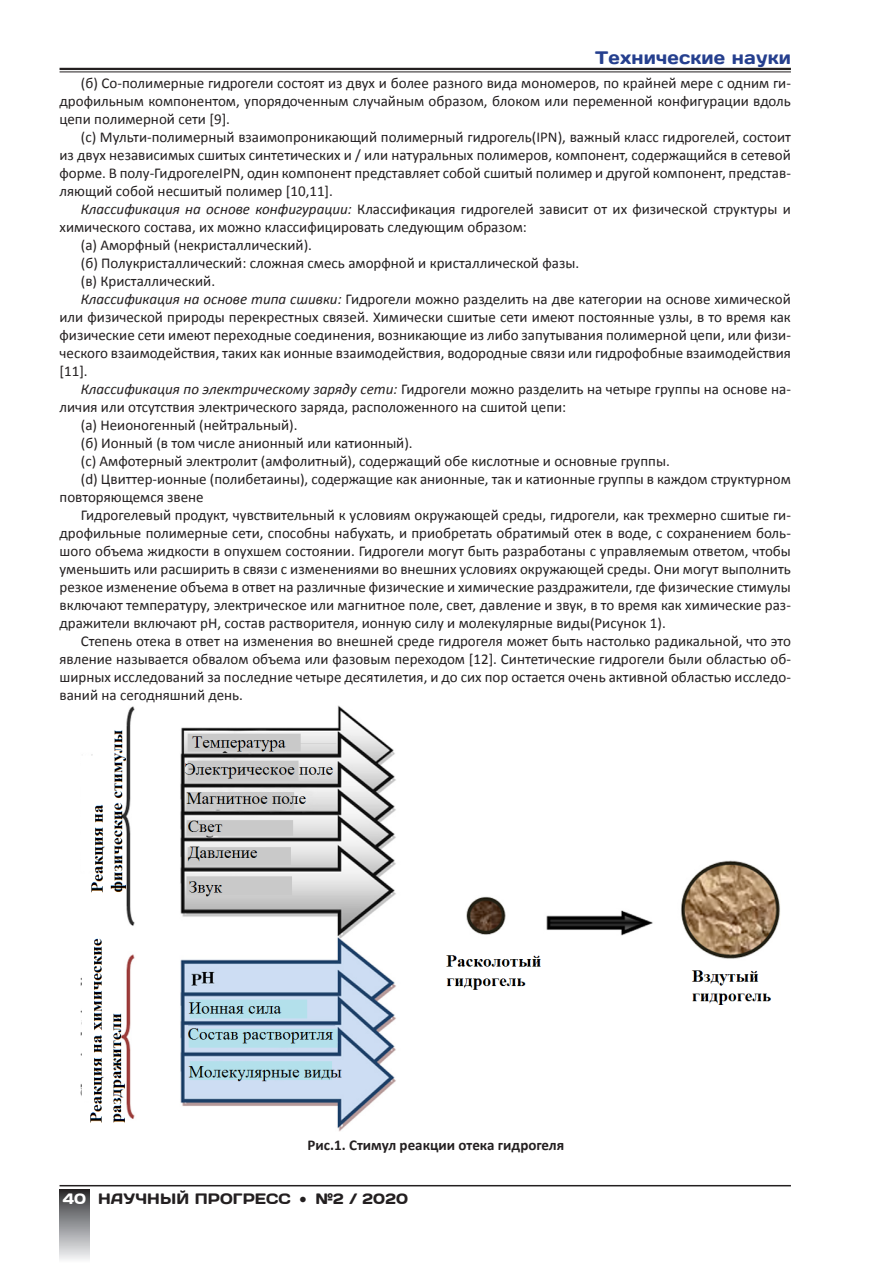
<style>
.page{position:relative;width:893px;height:1263px;background:#fff}
.page>*{position:absolute;margin:0;border:0;box-sizing:border-box;transform-origin:0 0}
.t1{font:18px "Days";letter-spacing:.01em;color:#253f8e}
.t2{font:15px/18px "Calibri";color:#231f20;text-align:justify}
.t3{font:700 15px "Calibri";color:#231f20}
.t4{font:15px "Days";letter-spacing:.01em;color:#231f20}
.s1{font-style:italic}
.s2{color:#fff}
.s3{font-family:"AG Avant Garde Cyr"}
</style>
<div class="page">
<div style="left:60px;top:1189px;width:30px;height:74px;background:linear-gradient(to bottom,#2d2e30,#fafbfe)"></div>
<hr style="left:60px;top:72px;width:731px;height:1px;background:#231f20">
<hr style="left:60px;top:68px;width:731px;height:2px;background:#231f20">
<hr style="left:60px;top:1185px;width:731px;height:1px;background:#231f20">
<img style="left:81px;top:705px;width:699px;height:427px">
<p class="t1" style="left:595px;top:46px;width:197px">Технические науки</p>
<p class="t2" style="left:60px;top:73px;width:733px;text-indent:21px">(б) Со-полимерные гидрогели состоят из двух и более разного вида мономеров, по крайней мере с одним ги&shy;дрофильным компонентом, упорядоченным случайным образом, блоком или переменной конфигурации вдоль цепи полимерной сети [9].</p>
<p class="t2" style="left:60px;top:127px;width:733px;text-indent:21px">(c) Мульти-полимерный взаимопроникающий полимерный гидрогель(IPN), важный класс гидрогелей, состоит из двух независимых сшитых синтетических и / или натуральных полимеров, компонент, содержащийся в сетевой форме. В полу-ГидрогелеIPN, один компонент представляет собой сшитый полимер и другой компонент, представ&shy;ляющий собой несшитый полимер [10,11].</p>
<p class="t2" style="left:60px;top:199px;width:733px;text-indent:21px"><span class="s1">Классификация на основе конфигурации:</span> Классификация гидрогелей зависит от их физической структуры и химического состава, их можно классифицировать следующим образом:</p>
<p class="t2" style="left:81px;top:235px;width:233px">(а) Аморфный (некристаллический).</p>
<p class="t2" style="left:81px;top:253px;width:500px">(б) Полукристаллический: сложная смесь аморфной и кристаллической фазы.</p>
<p class="t2" style="left:81px;top:271px;width:136px">(в) Кристаллический.</p>
<p class="t2" style="left:60px;top:289px;width:733px;text-indent:21px"><span class="s1">Классификация на основе типа сшивки:</span> Гидрогели можно разделить на две категории на основе химической или физической природы перекрестных связей. Химически сшитые сети имеют постоянные узлы, в то время как физические сети имеют переходные соединения, возникающие из либо запутывания полимерной цепи, или физи&shy;ческого взаимодействия, таких как ионные взаимодействия, водородные связи или гидрофобные взаимодействия [11].</p>
<p class="t2" style="left:60px;top:379px;width:733px;text-indent:21px"><span class="s1">Классификация по электрическому заряду сети:</span> Гидрогели можно разделить на четыре группы на основе на&shy;личия или отсутствия электрического заряда, расположенного на сшитой цепи:</p>
<p class="t2" style="left:81px;top:415px;width:218px">(а) Неионогенный (нейтральный).</p>
<p class="t2" style="left:81px;top:433px;width:333px">(б) Ионный (в том числе анионный или катионный).</p>
<p class="t2" style="left:81px;top:451px;width:590px">(c) Амфотерный электролит (амфолитный), содержащий обе кислотные и основные группы.</p>
<p class="t2" style="left:60px;top:469px;width:733px;text-indent:21px">(d) Цвиттер-ионные (полибетаины), содержащие как анионные, так и катионные группы в каждом структурном повторяющемся звене</p>
<p class="t2" style="left:60px;top:505px;width:733px;text-indent:21px">Гидрогелевый продукт, чувствительный к условиям окружающей среды, гидрогели, как трехмерно сшитые ги&shy;дрофильные полимерные сети, способны набухать, и приобретать обратимый отек в воде, с сохранением боль&shy;шого объема жидкости в опухшем состоянии. Гидрогели могут быть разработаны с управляемым ответом, чтобы уменьшить или расширить в связи с изменениями во внешних условиях окружающей среды. Они могут выполнить резкое изменение объема в ответ на различные физические и химические раздражители, где физические стимулы включают температуру, электрическое или магнитное поле, свет, давление и звук, в то время как химические раз&shy;дражители включают pH, состав растворителя, ионную силу и молекулярные виды(Рисунок 1).</p>
<p class="t2" style="left:60px;top:631px;width:733px;text-indent:21px">Степень отека в ответ на изменения во внешней среде гидрогеля может быть настолько радикальной, что это явление называется обвалом объема или фазовым переходом [12]. Синтетические гидрогели были областью об&shy;ширных исследований за последние четыре десятилетия, и до сих пор остается очень активной областью исследо&shy;ваний на сегодняшний день.</p>
<p class="t3" style="left:307px;top:1136px;width:258px">Рис.1. Стимул реакции отека гидрогеля</p>
<p class="t4" style="left:63px;top:1189px;width:347px"><span class="s2">40</span> НАУЧНЫЙ ПРОГРЕСС <span class="s3">•</span> №2 / 2020</p>
</div>
